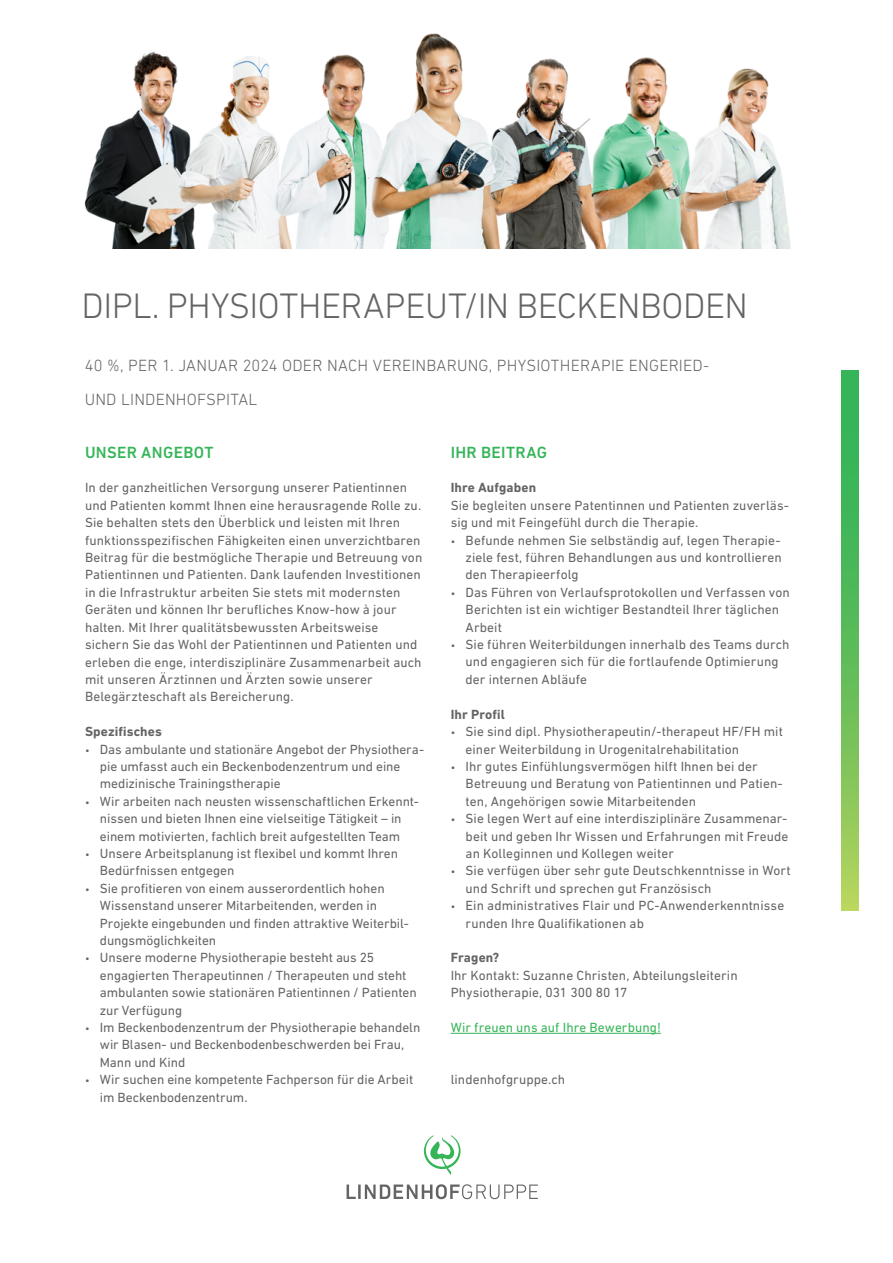
<style>
.page{position:relative;width:893px;height:1263px;background:#fff}
.page>*{position:absolute;margin:0;border:0;box-sizing:border-box;transform-origin:0 0}
.t1{font:300 36px "DIN Next LT Pro";letter-spacing:-.01em;color:#646463}
.t2{font:300 16.5px/34.8px "DIN Next LT Pro";letter-spacing:.01em;color:#646463}
.t3{font:500 16.5px "DIN Next LT Pro";letter-spacing:.02em;color:#35b558}
.t4{font:13.5px/17.4px "DIN Next LT Pro";letter-spacing:.005em;color:#646463}
.t5{font:700 13.5px "DIN Next LT Pro";letter-spacing:.01em;color:#646463}
.t6{font:13.5px "DIN Next LT Pro";letter-spacing:.005em;color:#35b558}
.s1{font-size:10.5px}
</style>
<div class="page">
<svg style="left:347px;top:1184px;width:9px;height:15px"></svg>
<hr style="left:358px;top:1184px;width:3px;height:15px;background:#636466">
<svg style="left:365px;top:1184px;width:173px;height:15px"></svg>
<svg style="left:424px;top:1135px;width:37px;height:40px"></svg>
<hr style="left:451px;top:1033px;width:210px;height:1px;background:#35b558">
<img style="left:84px;top:33px;width:707px;height:216px">
<svg style="left:842px;top:371px;width:17px;height:539px;background:#64be59"></svg>
<h1 class="t1" style="left:82px;top:285px;width:668px">DIPL. PHYSIOTHERAPEUT/IN BECKENBODEN</h1>
<p class="t2" style="left:85px;top:347px;width:626px">40 %, PER 1. JANUAR 2024 ODER NACH VEREINBARUNG, PHYSIOTHERAPIE ENGERIED-<br>UND LINDENHOFSPITAL</p>
<p class="t3" style="left:85px;top:442px;width:130px">UNSER ANGEBOT</p>
<p class="t4" style="left:85px;top:479px;width:339px">In der ganzheitlichen Versorgung unserer Patientinnen und Patienten kommt Ihnen eine herausragende Rolle zu.<br>Sie behalten stets den Überblick und leisten mit Ihren funktionsspezifischen Fähigkeiten einen unverzichtbaren Beitrag für die bestmögliche Therapie und Betreuung von Patientinnen und Patienten. Dank laufenden Investitionen in die Infrastruktur arbeiten Sie stets mit modernsten Geräten und können Ihr berufliches Know-how à jour halten. Mit Ihrer qualitätsbewussten Arbeitsweise sichern Sie das Wohl der Patientinnen und Patienten und erleben die enge, interdisziplinäre Zusammenarbeit auch mit unseren Ärztinnen und Ärzten sowie unserer Belegärzteschaft als Bereicherung.</p>
<p class="t5" style="left:85px;top:724px;width:78px">Spezifisches</p>
<p class="t4" style="left:100px;top:740px;width:326px;text-indent:-15px"><span class="s1">•</span> Das ambulante und stationäre Angebot der Physiothera&shy;pie umfasst auch ein Beckenbodenzentrum und eine medizinische Trainingstherapie</p>
<p class="t4" style="left:85px;top:792px;width:335px;text-align:center"><span class="s1">•</span> Wir arbeiten nach neusten wissenschaftlichen Erkennt&shy;nissen und bieten Ihnen eine vielseitige Tätigkeit – in einem motivierten, fachlich breit aufgestellten Team</p>
<p class="t4" style="left:100px;top:844px;width:300px;text-indent:-15px"><span class="s1">•</span> Unsere Arbeitsplanung ist flexibel und kommt Ihren<br>Bedürfnissen entgegen</p>
<p class="t4" style="left:100px;top:879px;width:310px;text-indent:-15px"><span class="s1">•</span> Sie profitieren von einem ausserordentlich hohen Wissenstand unserer Mitarbeitenden, werden in Projekte eingebunden und finden attraktive Weiterbil&shy;dungsmöglichkeiten</p>
<p class="t4" style="left:100px;top:949px;width:318px;text-indent:-15px"><span class="s1">•</span> Unsere moderne Physiotherapie besteht aus 25 engagierten Therapeutinnen / Therapeuten und steht ambulanten sowie stationären Patientinnen / Patienten zur Verfügung</p>
<p class="t4" style="left:100px;top:1018px;width:322px;text-indent:-15px"><span class="s1">•</span> Im Beckenbodenzentrum der Physiotherapie behandeln wir Blasen- und Beckenbodenbeschwerden bei Frau,<br>Mann und Kind</p>
<p class="t4" style="left:100px;top:1071px;width:315px;text-indent:-15px"><span class="s1">•</span> Wir suchen eine kompetente Fachperson für die Arbeit im Beckenbodenzentrum.</p>
<p class="t3" style="left:451px;top:442px;width:98px">IHR BEITRAG</p>
<p class="t5" style="left:451px;top:480px;width:87px">Ihre Aufgaben</p>
<p class="t4" style="left:451px;top:496px;width:340px">Sie begleiten unsere Patentinnen und Patienten zuverläs&shy;sig und mit Feingefühl durch die Therapie.</p>
<p class="t4" style="left:466px;top:531px;width:318px;text-align:justify;text-indent:-15px"><span class="s1">•</span> Befunde nehmen Sie selbständig auf, legen Therapie&shy;ziele fest, führen Behandlungen aus und kontrollieren den Therapieerfolg</p>
<p class="t4" style="left:466px;top:583px;width:326px;text-indent:-15px"><span class="s1">•</span> Das Führen von Verlaufsprotokollen und Verfassen von<br>Berichten ist ein wichtiger Bestandteil Ihrer täglichen<br>Arbeit</p>
<p class="t4" style="left:466px;top:636px;width:325px;text-indent:-15px"><span class="s1">•</span> Sie führen Weiterbildungen innerhalb des Teams durch und engagieren sich für die fortlaufende Optimierung der internen Abläufe</p>
<p class="t5" style="left:451px;top:706px;width:56px">Ihr Profil</p>
<p class="t4" style="left:466px;top:723px;width:319px;text-indent:-15px"><span class="s1">•</span> Sie sind dipl. Physiotherapeutin/-therapeut HF/FH mit einer Weiterbildung in Urogenitalrehabilitation</p>
<p class="t4" style="left:466px;top:757px;width:319px;text-indent:-15px"><span class="s1">•</span> Ihr gutes Einfühlungsvermögen hilft Ihnen bei der<br>Betreuung und Beratung von Patientinnen und Patien&shy;ten, Angehörigen sowie Mitarbeitenden</p>
<p class="t4" style="left:466px;top:810px;width:324px;text-align:justify;text-indent:-15px"><span class="s1">•</span> Sie legen Wert auf eine interdisziplinäre Zusammenar&shy;beit und geben Ihr Wissen und Erfahrungen mit Freude an Kolleginnen und Kollegen weiter</p>
<p class="t4" style="left:466px;top:862px;width:327px;text-indent:-15px"><span class="s1">•</span> Sie verfügen über sehr gute Deutschkenntnisse in Wort und Schrift und sprechen gut Französisch</p>
<p class="t4" style="left:466px;top:897px;width:320px;text-indent:-15px"><span class="s1">•</span> Ein administratives Flair und PC-Anwenderkenntnisse runden Ihre Qualifikationen ab</p>
<p class="t5" style="left:451px;top:950px;width:50px">Fragen?</p>
<p class="t4" style="left:451px;top:966px;width:288px">Ihr Kontakt: Suzanne Christen, Abteilungsleiterin<br>Physiotherapie, 031 300 80 17</p>
<p class="t6" style="left:451px;top:1019px;width:212px">Wir freuen uns auf Ihre Bewerbung!</p>
<p class="t4" style="left:451px;top:1071px;width:116px">lindenhofgruppe.ch</p>
</div>
